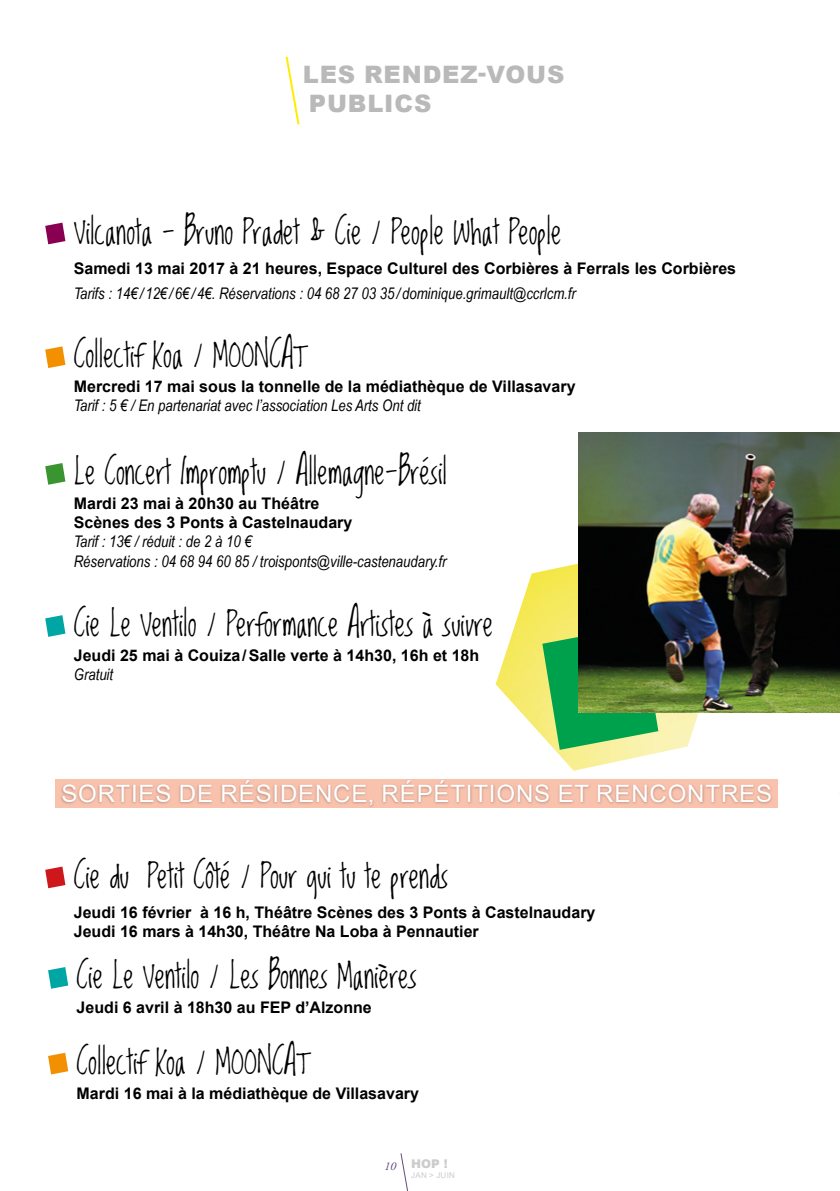
<style>
.page{position:relative;width:840px;height:1191px;background:#fff}
.page>*{position:absolute;margin:0;border:0;box-sizing:border-box;transform-origin:0 0}
.t1{font:30px "Lovedbythe King";color:#000}
.t2{font:24px "Arial";letter-spacing:.035em;color:#fff}
.t3{font:900 24px/28.8px "Arial";letter-spacing:.035em;color:#b9b9b9}
.t4{font:700 16px/19.2px "Arial";color:#000}
.t5{font:italic 16px/19.2px "Arial Narrow";color:#000}
.t6{font:900 12px "Arial";color:#ccc}
.t7{font:8px "Arial";letter-spacing:.035em;color:#ccc}
.s1{font-family:"Adobe Garamond Pro";font-weight:400;font-style:italic;color:#654a78}
</style>
<div class="page">
<svg style="left:400px;top:1153px;width:8px;height:38px"></svg>
<img style="left:495px;top:563px;width:228px;height:207px">
<svg style="left:542px;top:625px;width:116px;height:125px;background:#52ba61"></svg>
<img style="left:578px;top:433px;width:261px;height:279px">
<svg style="left:45px;top:866px;width:20px;height:22px"></svg>
<div style="left:60px;top:779px;width:713px;height:29px;background:#000;opacity:.26"></div>
<svg style="left:45px;top:463px;width:20px;height:22px"></svg>
<svg style="left:45px;top:346px;width:20px;height:22px"></svg>
<svg style="left:48px;top:1052px;width:20px;height:22px"></svg>
<svg style="left:45px;top:223px;width:20px;height:21px"></svg>
<svg style="left:48px;top:967px;width:20px;height:21px"></svg>
<svg style="left:45px;top:615px;width:20px;height:22px"></svg>
<svg style="left:285px;top:56px;width:15px;height:69px"></svg>
<h2 class="t3" style="left:302px;top:59px;width:261px">LES RENDEZ-VOUS<br>PUBLICS</h2>
<h1 class="t1" style="left:74px;top:216px;width:489px">Vilcanota - Bruno Pradet &amp; Cie / People What People</h1>
<p class="t4" style="left:74px;top:259px;width:663px">Samedi 13 mai 2017 à 21 heures, Espace Culturel des Corbières à Ferrals les Corbières</p>
<p class="t5" style="left:74px;top:283px;width:503px">Tarifs : 14€ / 12€ / 6€ / 4€. Réservations : 04 68 27 03 35 / dominique.grimault@ccrlcm.fr</p>
<h1 class="t1" style="left:74px;top:339px;width:232px">Collectif Koa / MOONCAT</h1>
<p class="t4" style="left:74px;top:377px;width:503px">Mercredi 17 mai sous la tonnelle de la médiathèque de Villasavary</p>
<p class="t5" style="left:74px;top:396px;width:348px">Tarif : 5 € / En partenariat avec l’association Les Arts Ont dit</p>
<h1 class="t1" style="left:74px;top:456px;width:375px">Le Concert Impromptu / Allemagne-Brésil</h1>
<p class="t4" style="left:74px;top:494px;width:280px">Mardi 23 mai à 20h30 au Théâtre<br>Scènes des 3 Ponts à Castelnaudary</p>
<p class="t5" style="left:74px;top:532px;width:374px">Tarif : 13€ / réduit : de 2 à 10 €<br>Réservations : 04 68 94 60 85 / troisponts@ville-castenaudary.fr</p>
<h1 class="t1" style="left:74px;top:608px;width:421px">Cie Le Ventilo / Performance Artistes à suivre</h1>
<p class="t4" style="left:74px;top:646px;width:407px">Jeudi 25 mai à Couiza/Salle verte à 14h30, 16h et 18h</p>
<p class="t5" style="left:74px;top:664px;width:41px">Gratuit</p>
<h2 class="t2" style="left:61px;top:777px;width:385px">SORTI ES DE RÉSI DENCE, RÉPÉTITI</h2>
<h2 class="t2" style="left:496px;top:777px;width:208px">ONS ET RENCONTR</h2>
<h2 class="t2" style="left:738px;top:777px;width:34px">ES</h2>
<h1 class="t1" style="left:74px;top:859px;width:376px">Cie du Petit Côté / Pour qui tu te prends</h1>
<p class="t4" style="left:74px;top:903px;width:523px">Jeudi 16 février à 16 h, Théâtre Scènes des 3 Ponts à Castelnaudary<br>Jeudi 16 mars à 14h30, Théâtre Na Loba à Pennautier</p>
<h1 class="t1" style="left:77px;top:960px;width:342px">Cie Le Ventilo / Les Bonnes Manières</h1>
<p class="t4" style="left:77px;top:998px;width:296px">Jeudi 6 avril à 18h30 au FEP d’Alzonne</p>
<h1 class="t1" style="left:77px;top:1045px;width:232px">Collectif Koa / MOONCAT</h1>
<p class="t4" style="left:77px;top:1083px;width:344px">Mardi 16 mai à la médiathèque de Villasavary</p>
<p class="t6" style="left:384px;top:1155px;width:65px"><span class="s1">10</span> HOP !</p>
<p class="t7" style="left:411px;top:1169px;width:45px">JAN &gt; JUIN</p>
</div>
